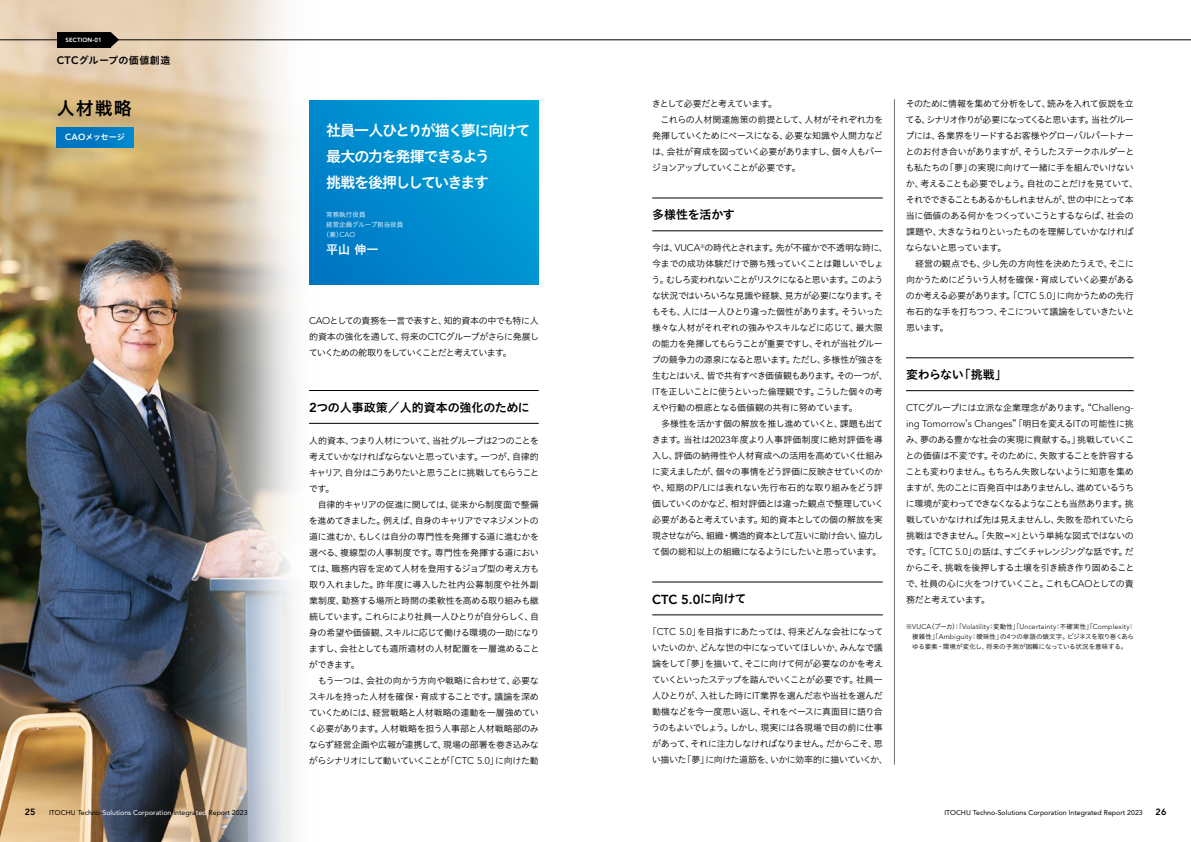
<style>
.page{position:relative;width:1191px;height:842px;background:#fff}
.page>*{position:absolute;margin:0;border:0;box-sizing:border-box;transform-origin:0 0}
.t1{font:18px "Hiragino UD Sans Std W6";color:#000}
.t2{font:15px/26px "Hiragino UD Sans Std W6";letter-spacing:-.095em;color:#fff}
.t3{font:800 13px "Avenir LT Std";color:#000}
.t4{font:12px "Hiragino UD Sans Std W6";letter-spacing:-.015em;color:#000}
.t5{font:12px "Hiragino UD Sans Std W6";color:#fff}
.t6{font:10px "Hiragino UD Sans Std W6";letter-spacing:.04em;color:#000}
.t7{font:300 9.7px "Avenir LT Std";color:#000}
.t8{font:9px/16px "Hiragino UD Sans Std W3";letter-spacing:-.05em;color:#000}
.t9{font:9px "Hiragino UD Sans Std W3";letter-spacing:-.015em;color:#000}
.t10{font:800 9px "Avenir LT Std";color:#000}
.t11{font:8.2px "Hiragino UD Sans Std W6";letter-spacing:-.025em;color:#fff}
.t12{font:7px "Avenir LT Std";color:#000}
.t13{font:300 7px "Avenir LT Std";letter-spacing:.02em;color:#000}
.t14{font:6.5px/10px "Hiragino UD Sans Std W3";letter-spacing:-.005em;color:#000}
.t15{font:6.5px "Hiragino UD Sans Std W3";letter-spacing:.01em;color:#fff}
.t16{font:800 6px "Avenir LT Std";letter-spacing:.02em;color:#fff}
.s1{font-family:"Avenir LT Std";font-weight:800;font-size:10.8px}
.s2{font-family:"Avenir LT Std";font-weight:800;font-size:8.8px}
.s3{font-family:"Avenir LT Std";font-weight:300;font-size:7px}
.s4{font-family:"Avenir LT Std";font-weight:300;font-size:9.7px}
.s5{font-family:"Avenir LT Std";font-weight:800;font-size:13px}
.s6{font-family:"Hiragino UD Sans Std W6";font-weight:400;font-size:12px}
.s7{font-family:"Hiragino UD Sans Std W3";font-weight:400;font-size:9px}
.s8{font-family:"Hiragino UD Sans Std W3";font-weight:400;font-size:6.5px}
.s9{color:#fff}
</style>
<div class="page">
<img style="left:0;top:0;width:146px;height:842px">
<svg style="left:146px;top:0;width:449px;height:842px"></svg>
<div style="left:309px;top:100px;width:230px;height:185px;background:linear-gradient(to right,#007dc7,#00a2d8)"></div>
<hr style="left:309px;top:390px;width:230px;height:1px;background:#000">
<hr style="left:309px;top:423px;width:230px;height:1px;background:#000">
<hr style="left:652px;top:198px;width:231px;height:1px;background:#000">
<hr style="left:652px;top:231px;width:231px;height:1px;background:#000">
<hr style="left:652px;top:582px;width:231px;height:1px;background:#000">
<hr style="left:652px;top:615px;width:231px;height:1px;background:#000">
<div style="left:57px;top:128px;width:76px;height:19px;background:linear-gradient(to right,#006fbf,#0086cb)"></div>
<hr style="left:906px;top:358px;width:227px;height:1px;background:#000">
<hr style="left:906px;top:390px;width:227px;height:1px;background:#000">
<hr style="left:894px;top:99px;width:1px;height:666px;background:#727171">
<hr style="left:0;top:40px;width:1191px;height:1px;background:#000">
<div style="left:57px;top:32px;width:54px;height:16px;background:#000"></div>
<svg style="left:111px;top:32px;width:8px;height:16px"></svg>
<p class="t16" style="left:66px;top:37px;width:38px">SECTION-01</p>
<p class="t6" style="left:57px;top:53px;width:115px"><span class="s1">CTC</span>グループの価値創造</p>
<h1 class="t1" style="left:57px;top:94px;width:77px">人材戦略</h1>
<p class="t11" style="left:65px;top:131px;width:61px"><span class="s2">CAO</span>メッセージ</p>
<h2 class="t2" style="left:326px;top:117px;width:206px">社員一人ひとりが描く夢に向けて最大の力を発揮できるよう<br>挑戦を後押ししていきます</h2>
<p class="t15" style="left:326px;top:210px;width:41px">常務執行役員</p>
<p class="t15" style="left:326px;top:220px;width:79px">経営企画グループ担当役員</p>
<p class="t15" style="left:323px;top:230px;width:34px">（兼）<span class="s3">CAO</span></p>
<h3 class="t5" style="left:326px;top:240px;width:54px">平山伸一</h3>
<p class="t8" style="left:309px;top:312px;width:232px;text-align:justify"><span class="s4">CAO</span>としての責務を一言で表すと、知的資本の中でも特に人的資本の強化を通して、将来の<span class="s4">CTC</span>グループがさらに発展していくための舵取りをしていくことだと考えています。</p>
<h3 class="t4" style="left:309px;top:398px;width:222px"><span class="s5">2</span>つの人事政策／人的資本の強化のために</h3>
<p class="t8" style="left:308px;top:432px;width:232px">人的資本、つまり人材について、当社グループは<span class="s4">2</span>つのことを考えていかなければならないと思っています。一つが、自律的キャリア、自分はこうありたいと思うことに挑戦してもらうことです。<br>　自律的キャリアの促進に関しては、従来から制度面で整備を進めてきました。例えば、自身のキャリアでマネジメントの道に進むか、もしくは自分の専門性を発揮する道に進むかを選べる、複線型の人事制度です。専門性を発揮する道においては、職務内容を定めて人材を登用するジョブ型の考え方も取り入れました。昨年度に導入した社内公募制度や社外副業制度、勤務する場所と時間の柔軟性を高める取り組みも継続しています。これらにより社員一人ひとりが自分らしく、自身の希望や価値観、スキルに応じて働ける環境の一助になりますし、会社としても適所適材の人材配置を一層進めることができます。<br>　もう一つは、会社の向かう方向や戦略に合わせて、必要なスキルを持った人材を確保・育成することです。議論を深めていくためには、経営戦略と人材戦略の連動を一層強めていく必要があります。人材戦略を担う人事部と人材戦略部のみならず経営企画や広報が連携して、現場の部署を巻き込みながらシナリオにして動いていくことが「<span class="s4">CTC 5.0</span>」に向けた動</p>
<p class="t8" style="left:652px;top:95px;width:233px">きとして必要だと考えています。<br>　これらの人材関連施策の前提として、人材がそれぞれ力を発揮していくためにベースになる、必要な知識や人間力などは、会社が育成を図っていく必要がありますし、個々人もバージョンアップしていくことが必要です。</p>
<h3 class="t4" style="left:652px;top:205px;width:84px">多様性を活かす</h3>
<p class="t8" style="left:651px;top:239px;width:238px">今は、<span class="s4">VUCA</span><sup>※</sup>の時代とされます。先が不確かで不透明な時に、今までの成功体験だけで勝ち残っていくことは難しいでしょう。むしろ変われないことがリスクになると思います。このような状況ではいろいろな見識や経験、見方が必要になります。そもそも、人には一人ひとり違った個性があります。そういった様々な人材がそれぞれの強みやスキルなどに応じて、最大限の能力を発揮してもらうことが重要ですし、それが当社グループの競争力の源泉になると思います。ただし、多様性が強さを生むとはいえ、皆で共有すべき価値観もあります。その一つが、<br><span class="s4">IT</span>を正しいことに使うといった倫理観です。こうした個々の考えや行動の根底となる価値観の共有に努めています。<br>　多様性を活かす個の解放を推し進めていくと、課題も出てきます。当社は<span class="s4">2023</span>年度より人事評価制度に絶対評価を導入し、評価の納得性や人材育成への活用を高めていく仕組みに変えましたが、個々の事情をどう評価に反映させていくのかや、短期の<span class="s4">P/L</span>には表れない先行布石的な取り組みをどう評価していくのかなど、相対評価とは違った観点で整理していく必要があると考えています。知的資本としての個の解放を実現させながら、組織・構造的資本として互いに助け合い、協力して個の総和以上の組織になるようにしたいと思っています。</p>
<h3 class="t3" style="left:652px;top:591px;width:96px">CTC 5.0<span class="s6">に向けて</span></h3>
<p class="t8" style="left:647px;top:623px;width:242px;text-align:center">「<span class="s4">CTC 5.0</span>」を目指すにあたっては、将来どんな会社になっていたいのか、どんな世の中になっていてほしいか、みんなで議論をして「夢」を描いて、そこに向けて何が必要なのかを考えていくといったステップを踏んでいくことが必要です。社員一人ひとりが、入社した時に<span class="s4">IT</span>業界を選んだ志や当社を選んだ動機などを今一度思い返し、それをベースに真面目に語り合うのもよいでしょう。しかし、現実には各現場で目の前に仕事があって、それに注力しなければなりません。だからこそ、思い描いた「夢」に向けた道筋を、いかに効率的に描いていくか、</p>
<p class="t8" style="left:905px;top:95px;width:234px">そのために情報を集めて分析をして、読みを入れて仮説を立てる、シナリオ作りが必要になってくると思います。当社グループには、各業界をリードするお客様やグローバルパートナーとのお付き合いがありますが、そうしたステークホルダーとも私たちの「夢」の実現に向けて一緒に手を組んでいけないか、考えることも必要でしょう。自社のことだけを見ていて、それでできることもあるかもしれませんが、世の中にとって本当に価値のある何かをつくっていこうとするならば、社会の課題や、大きなうねりといったものを理解していかなければならないと思っています。<br>　経営の観点でも、少し先の方向性を決めたうえで、そこに向かうためにどういう人材を確保・育成していく必要があるのか考える必要があります。「<span class="s4">CTC 5.0</span>」に向かうための先行布石的な手を打ちつつ、そこについて議論をしていきたいと思います。</p>
<h3 class="t4" style="left:906px;top:365px;width:102px">変わらない「挑戦」</h3>
<p class="t9" style="left:906px;top:401px;width:229px"><span class="s4">CTC</span>グループには立派な企業理念があります。“<span class="s4">Challeng-</span></p>
<p class="t7" style="left:906px;top:418px;width:229px">ing Tomorrow<span class="s7">ʼ</span>s Changes<span class="s7">”「明日を変える</span>IT<span class="s7">の可能性に挑</span></p>
<p class="t8" style="left:905px;top:431px;width:230px;text-align:justify">み、夢のある豊かな社会の実現に貢献する。」挑戦していくことの価値は不変です。そのために、失敗することを許容することも変わりません。もちろん失敗しないように知恵を集めますが、先のことに百発百中はありませんし、進めているうちに環境が変わってできなくなるようなことも当然あります。挑戦していかなければ先は見えませんし、失敗を恐れていたら挑戦はできません。「失敗<span class="s4">=</span>×」という単純な図式ではないのです。「<span class="s4">CTC 5.0</span>」の話は、すごくチャレンジングな話です。だからこそ、挑戦を後押しする土壌を引き続き作り固めることで、社員の心に火をつけていくこと。これも<span class="s4">CAO</span>としての責務だと考えています。</p>
<p class="t13" style="left:905px;top:623px;width:230px"><span class="s8">※</span> VUCA<span class="s8">（ブーカ）：「</span>Volatility<span class="s8">：変動性」「</span>Uncertainty<span class="s8">：不確実性」「</span>Complexity<span class="s8">：</span></p>
<p class="t14" style="left:912px;top:631px;width:223px">複雑性」「<span class="s3">Ambiguity</span>：曖昧性」の<span class="s3">4</span>つの単語の頭文字。ビジネスを取り巻くあらゆる要素・環境が変化し、将来の予測が困難になっている状況を意味する。</p>
<p class="t10" style="left:25px;top:806px;width:12px">25</p>
<p class="t12" style="left:49px;top:808px;width:200px">ITOCHU Techno-<span class="s9">Solutions Corporation</span> Integra<span class="s9">ted</span> Report 2023</p>
<p class="t12" style="left:944px;top:809px;width:200px">ITOCHU Techno-Solutions Corporation Integrated Report 2023</p>
<p class="t10" style="left:1155px;top:807px;width:12px">26</p>
</div>
